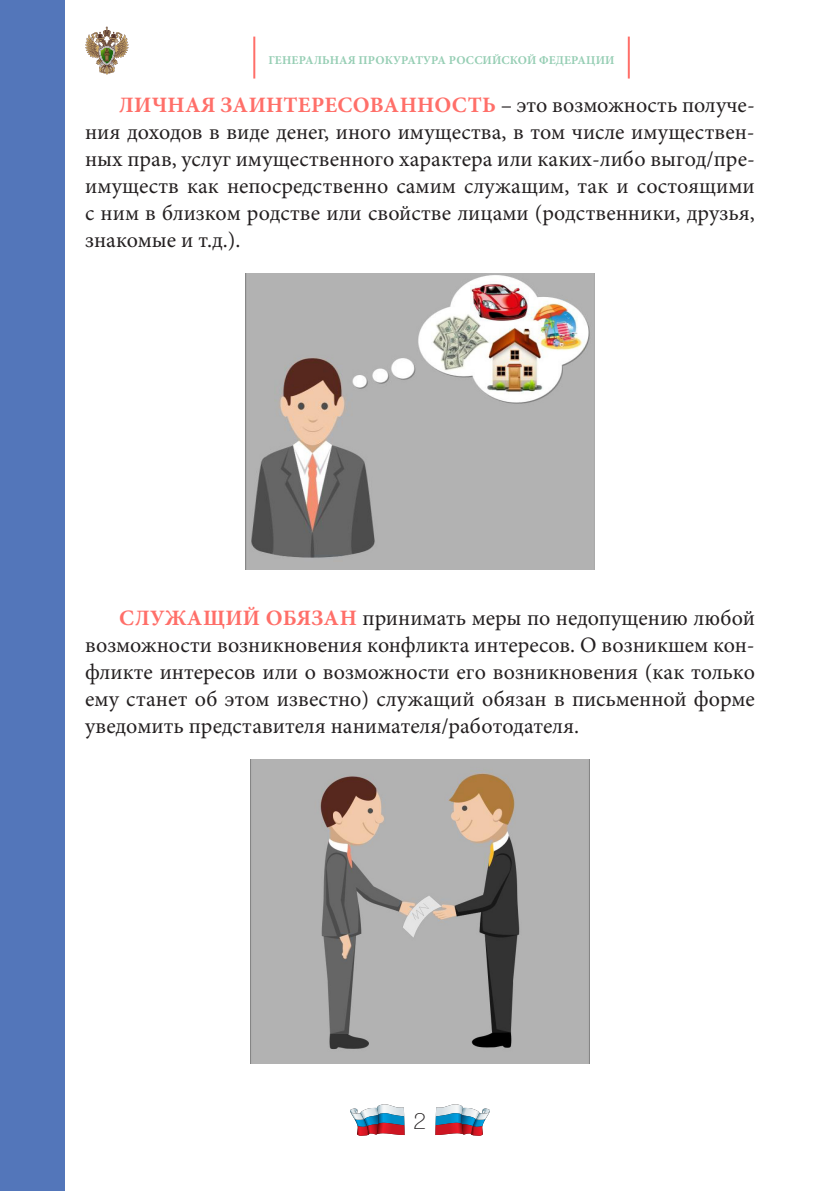
<style>
.page{position:relative;width:840px;height:1191px;background:#fff}
.page>*{position:absolute;margin:0;border:0;box-sizing:border-box;transform-origin:0 0}
.t1{font:100 24px "PF Bague Sans Pro";color:#231f20}
.t2{font:22px/27px "Minion Pro";color:#231f20;text-align:justify}
.t3{font:700 12px "Minion Pro";letter-spacing:.01em;color:#96ceb4}
.s1{font-weight:700;color:#ff6f69}
</style>
<div class="page">
<hr style="left:253px;top:37px;width:2px;height:42px;background:#ff6f69">
<hr style="left:627px;top:37px;width:2px;height:42px;background:#ff6f69">
<svg style="left:85px;top:27px;width:43px;height:47px"></svg>
<svg style="left:435px;top:1104px;width:55px;height:32px"></svg>
<svg style="left:350px;top:1104px;width:54px;height:32px"></svg>
<div style="left:0;top:0;width:65px;height:1191px;background:#5376ba"></div>
<img style="left:245px;top:274px;width:349px;height:296px">
<img style="left:250px;top:760px;width:339px;height:303px">
<p class="t3" style="left:268px;top:52px;width:347px">ГЕНЕРАЛЬНАЯ ПРОКУРАТУРА РОССИЙСКОЙ ФЕДЕРАЦИИ</p>
<p class="t2" style="left:85px;top:92px;width:671px;text-indent:34px"><span class="s1">ЛИЧНАЯ ЗАИНТЕРЕСОВАННОСТЬ</span> – это возможность получе&shy;ния доходов в виде денег, иного имущества, в том числе имуществен&shy;ных прав, услуг имущественного характера или каких-либо выгод/пре&shy;имуществ как непосредственно самим служащим, так и состоящими с ним в близком родстве или свойстве лицами (родственники, друзья, знакомые и т.д.).</p>
<p class="t2" style="left:85px;top:605px;width:671px;text-indent:34px"><span class="s1">СЛУЖАЩИЙ ОБЯЗАН</span> принимать меры по недопущению любой возможности возникновения конфликта интересов. О возникшем кон&shy;фликте интересов или о возможности его возникновения (как только ему станет об этом известно) служащий обязан в письменной форме уведомить представителя нанимателя/работодателя.</p>
<p class="t1" style="left:413px;top:1107px;width:14px">2</p>
</div>
